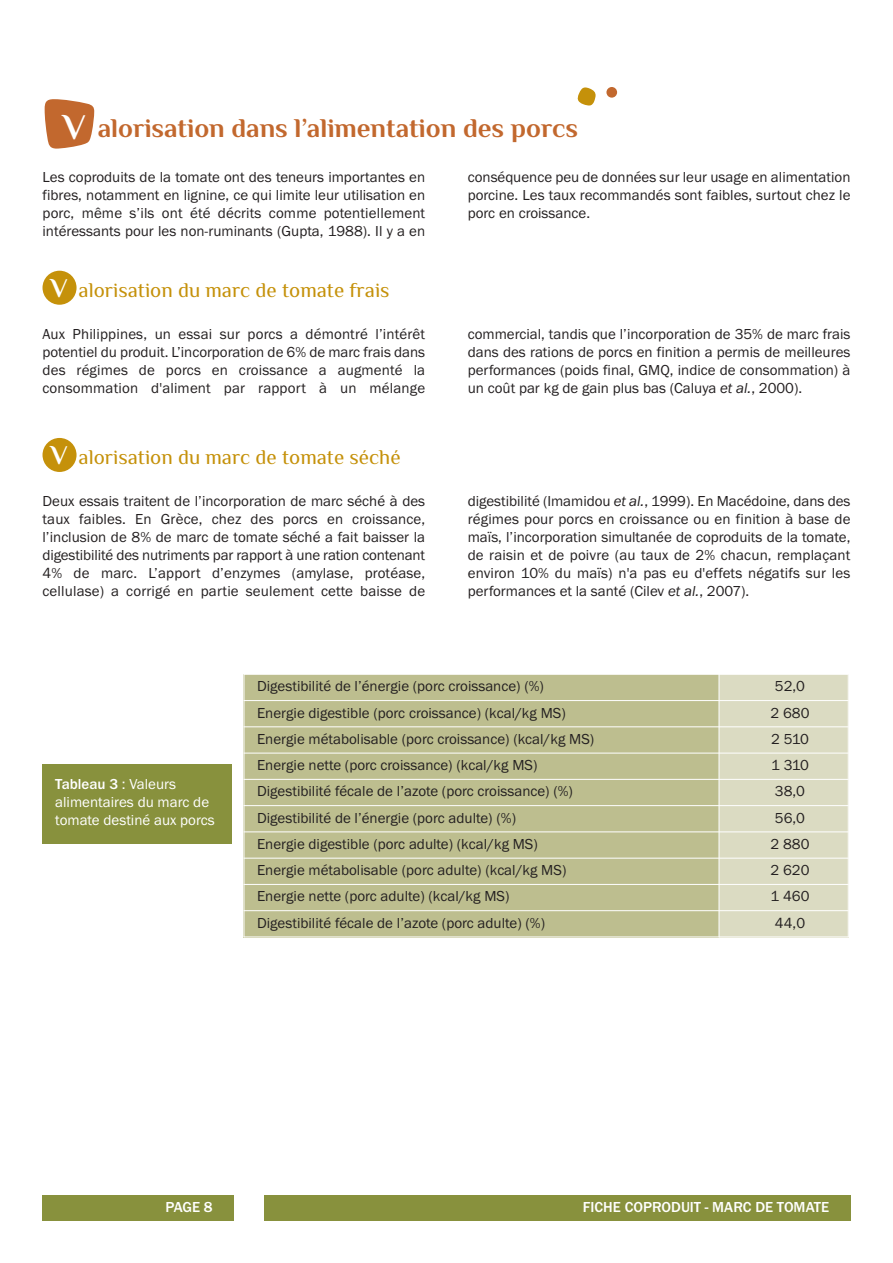
<style>
.page{position:relative;width:893px;height:1263px;background:#fff}
.page>*{position:absolute;margin:0;border:0;box-sizing:border-box;transform-origin:0 0}
.t1{font:700 27px "Philosopher";color:#c2682e}
.t2{font:21px "Philosopher";color:#c5910a}
.t3{font:15px/18px "Franklin Gothic";color:#231f20;text-align:justify}
.t4{font:15px/18px "Franklin Gothic";color:#fff}
.t5{font:500 15px "Franklin Gothic";color:#fff}
.s1{font-size:36px;color:#fff}
.s2{font-weight:700;font-size:27px;color:#fff}
.s3{font-style:italic}
.s4{font-weight:500}
</style>
<div class="page">
<div style="left:264px;top:1195px;width:586px;height:25px;background:#88913d"></div>
<div style="left:43px;top:1195px;width:191px;height:25px;background:#88913d"></div>
<div style="left:43px;top:764px;width:189px;height:79px;background:#88913d"></div>
<div style="left:244px;top:674px;width:475px;height:26px;background:#bdbe8f"></div>
<div style="left:719px;top:674px;width:130px;height:26px;background:#dbdbc2"></div>
<div style="left:244px;top:700px;width:475px;height:27px;background:#bdbe8f"></div>
<div style="left:719px;top:700px;width:130px;height:27px;background:#dbdbc2"></div>
<div style="left:244px;top:727px;width:475px;height:26px;background:#bdbe8f"></div>
<div style="left:719px;top:727px;width:130px;height:26px;background:#dbdbc2"></div>
<div style="left:244px;top:753px;width:475px;height:26px;background:#bdbe8f"></div>
<div style="left:719px;top:753px;width:130px;height:26px;background:#dbdbc2"></div>
<div style="left:244px;top:779px;width:475px;height:27px;background:#bdbe8f"></div>
<div style="left:719px;top:779px;width:130px;height:27px;background:#dbdbc2"></div>
<div style="left:244px;top:806px;width:475px;height:26px;background:#bdbe8f"></div>
<div style="left:719px;top:806px;width:130px;height:26px;background:#dbdbc2"></div>
<div style="left:244px;top:832px;width:475px;height:26px;background:#bdbe8f"></div>
<div style="left:719px;top:832px;width:130px;height:26px;background:#dbdbc2"></div>
<div style="left:244px;top:858px;width:475px;height:26px;background:#bdbe8f"></div>
<div style="left:719px;top:858px;width:130px;height:26px;background:#dbdbc2"></div>
<div style="left:244px;top:884px;width:475px;height:27px;background:#bdbe8f"></div>
<div style="left:719px;top:884px;width:130px;height:27px;background:#dbdbc2"></div>
<div style="left:244px;top:911px;width:475px;height:26px;background:#bdbe8f"></div>
<div style="left:719px;top:911px;width:130px;height:26px;background:#dbdbc2"></div>
<hr style="left:244px;top:674px;width:1px;height:263px;background:#fff">
<hr style="left:719px;top:674px;width:1px;height:263px;background:#fff">
<hr style="left:848px;top:674px;width:1px;height:263px;background:#fff">
<hr style="left:244px;top:674px;width:605px;height:1px;background:#fff">
<hr style="left:244px;top:700px;width:605px;height:1px;background:#fff">
<hr style="left:244px;top:726px;width:605px;height:1px;background:#fff">
<hr style="left:244px;top:753px;width:605px;height:1px;background:#fff">
<hr style="left:244px;top:779px;width:605px;height:1px;background:#fff">
<hr style="left:244px;top:805px;width:605px;height:1px;background:#fff">
<hr style="left:244px;top:831px;width:605px;height:1px;background:#fff">
<hr style="left:244px;top:858px;width:605px;height:1px;background:#fff">
<hr style="left:244px;top:884px;width:605px;height:1px;background:#fff">
<hr style="left:244px;top:910px;width:605px;height:1px;background:#fff">
<hr style="left:244px;top:936px;width:605px;height:1px;background:#fff">
<div style="left:606px;top:87px;width:11px;height:11px;background:#c2682e;border-radius:50%"></div>
<svg style="left:45px;top:99px;width:49px;height:50px;background:#ca7d4c"></svg>
<svg style="left:577px;top:87px;width:19px;height:19px"></svg>
<div style="left:43px;top:271px;width:34px;height:34px;background:#c5910a;border-radius:50%"></div>
<div style="left:43px;top:438px;width:34px;height:34px;background:#c5910a;border-radius:50%"></div>
<h1 class="t1" style="left:63px;top:113px;width:517px"><span class="s1">V</span> alorisation dans l’alimentation des porcs</h1>
<p class="t3" style="left:43px;top:168px;width:384px">Les coproduits de la tomate ont des teneurs importantes en fibres, notamment en lignine, ce qui limite leur utilisation en porc, même s’ils ont été décrits comme potentiellement intéressants pour les non-ruminants (Gupta, 1988). Il y a en</p>
<p class="t3" style="left:468px;top:168px;width:384px">conséquence peu de données sur leur usage en alimentation porcine. Les taux recommandés sont faibles, surtout chez le porc en croissance.</p>
<h2 class="t2" style="left:51px;top:279px;width:340px"><span class="s2">V</span> alorisation du marc de tomate frais</h2>
<p class="t3" style="left:43px;top:325px;width:384px">Aux Philippines, un essai sur porcs a démontré l’intérêt potentiel du produit. L’incorporation de 6% de marc frais dans des régimes de porcs en croissance a augmenté la consommation d'aliment par rapport à un mélange</p>
<p class="t3" style="left:468px;top:325px;width:384px">commercial, tandis que l’incorporation de 35% de marc frais dans des rations de porcs en finition a permis de meilleures performances (poids final, GMQ, indice de consommation) à un coût par kg de gain plus bas (Caluya <span class="s3">et al.</span>, 2000).</p>
<h2 class="t2" style="left:51px;top:446px;width:351px"><span class="s2">V</span> alorisation du marc de tomate séché</h2>
<p class="t3" style="left:43px;top:492px;width:384px">Deux essais traitent de l’incorporation de marc séché à des taux faibles. En Grèce, chez des porcs en croissance, l’inclusion de 8% de marc de tomate séché a fait baisser la digestibilité des nutriments par rapport à une ration contenant 4% de marc. L’apport d’enzymes (amylase, protéase, cellulase) a corrigé en partie seulement cette baisse de</p>
<p class="t3" style="left:468px;top:492px;width:384px">digestibilité (Imamidou <span class="s3">et al.</span>, 1999). En Macédoine, dans des régimes pour porcs en croissance ou en finition à base de maïs, l’incorporation simultanée de coproduits de la tomate, de raisin et de poivre (au taux de 2% chacun, remplaçant environ 10% du maïs) n'a pas eu d'effets négatifs sur les performances et la santé (Cilev <span class="s3">et al.</span>, 2007).</p>
<p class="t4" style="left:55px;top:775px;width:161px"><span class="s4">Tableau 3</span> : Valeurs alimentaires du marc de tomate destiné aux porcs</p>
<p class="t3" style="left:257px;top:677px;width:288px">Digestibilité de l’énergie (porc croissance) (%)</p>
<p class="t3" style="left:775px;top:677px;width:32px">52,0</p>
<p class="t3" style="left:257px;top:703px;width:310px">Energie digestible (porc croissance) (kcal/kg MS)</p>
<p class="t3" style="left:770px;top:703px;width:40px">2 680</p>
<p class="t3" style="left:257px;top:730px;width:339px">Energie métabolisable (porc croissance) (kcal/kg MS)</p>
<p class="t3" style="left:771px;top:730px;width:39px">2 510</p>
<p class="t3" style="left:257px;top:756px;width:282px">Energie nette (porc croissance) (kcal/kg MS)</p>
<p class="t3" style="left:771px;top:756px;width:39px">1 310</p>
<p class="t3" style="left:257px;top:782px;width:317px">Digestibilité fécale de l’azote (porc croissance) (%)</p>
<p class="t3" style="left:775px;top:782px;width:32px">38,0</p>
<p class="t3" style="left:257px;top:808px;width:260px">Digestibilité de l’énergie (porc adulte) (%)</p>
<p class="t3" style="left:775px;top:808px;width:32px">56,0</p>
<p class="t3" style="left:257px;top:835px;width:282px">Energie digestible (porc adulte) (kcal/kg MS)</p>
<p class="t3" style="left:770px;top:835px;width:40px">2 880</p>
<p class="t3" style="left:257px;top:861px;width:311px">Energie métabolisable (porc adulte) (kcal/kg MS)</p>
<p class="t3" style="left:770px;top:861px;width:40px">2 620</p>
<p class="t3" style="left:257px;top:887px;width:254px">Energie nette (porc adulte) (kcal/kg MS)</p>
<p class="t3" style="left:770px;top:887px;width:40px">1 460</p>
<p class="t3" style="left:257px;top:913px;width:290px">Digestibilité fécale de l’azote (porc adulte) (%)</p>
<p class="t3" style="left:775px;top:913px;width:32px">44,0</p>
<p class="t5" style="left:165px;top:1197px;width:49px">PAGE 8</p>
<p class="t5" style="left:583px;top:1197px;width:248px">FICHE COPRODUIT - MARC DE TOMATE</p>
</div>
